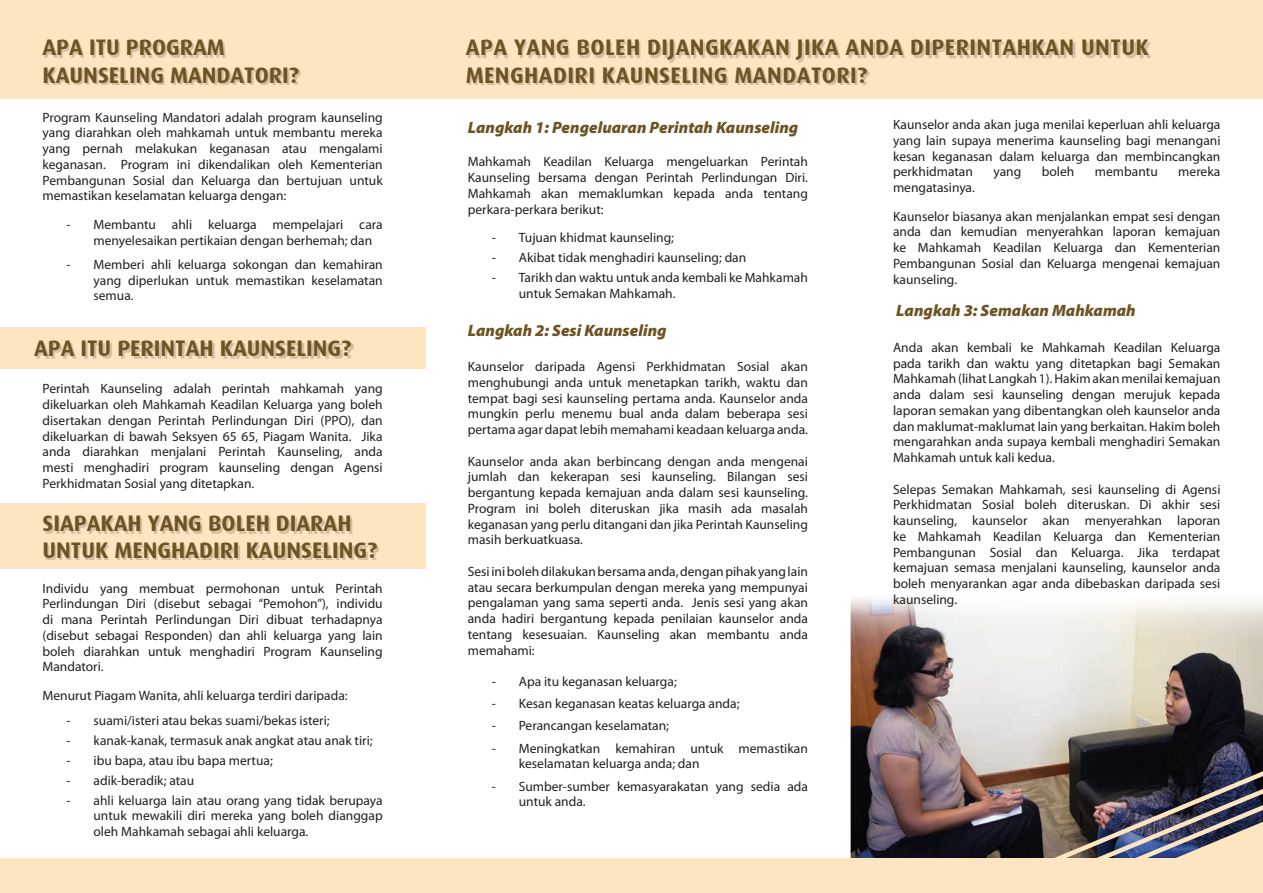
<style>
.page{position:relative;width:1263px;height:893px;background:#fff}
.page>*{position:absolute;margin:0;border:0;box-sizing:border-box;transform-origin:0 0}
.t1{font:700 22.5px/27px "Dax";color:#6d5425}
.t2{font:700 22.5px/27px "Dax";letter-spacing:.02em;color:#6d5425}
.t3{font:italic 900 16.5px "Myriad Pro";color:#6d5425}
.t4{font:13.5px/15.8px "Myriad Pro";color:#231f20;text-align:justify}
</style>
<div class="page">
<img style="left:850px;top:597px;width:413px;height:262px">
<div style="left:425px;top:0;width:838px;height:99px;background:#fee5c1"></div>
<div style="left:0;top:859px;width:1263px;height:34px;background:#fee5c1"></div>
<div style="left:0;top:503px;width:425px;height:66px;background:#fee5c1"></div>
<div style="left:0;top:0;width:425px;height:99px;background:#fee5c1"></div>
<div style="left:0;top:327px;width:425px;height:42px;background:#fee5c1"></div>
<div style="left:45px;top:42px;width:256px;height:43px;background:#231f20;opacity:.2"></div>
<div style="left:45px;top:517px;width:334px;height:43px;background:#231f20;opacity:.2"></div>
<div style="left:468px;top:42px;width:683px;height:43px;background:#231f20;opacity:.2"></div>
<div style="left:36px;top:343px;width:317px;height:15px;background:#231f20;opacity:.2"></div>
<img style="left:908px;top:657px;width:355px;height:202px">
<p class="t1" style="left:43px;top:34px;width:184px">APA ITU PROGRAM</p>
<p class="t1" style="left:43px;top:61px;width:258px">KAUNSELING MANDATORI?</p>
<p class="t4" style="left:43px;top:109px;width:342px">Program Kaunseling Mandatori adalah program kaunseling yang diarahkan oleh mahkamah untuk membantu mereka yang pernah melakukan keganasan atau mengalami keganasan. Program ini dikendalikan oleh Kementerian Pembangunan Sosial dan Keluarga dan bertujuan untuk memastikan keselamatan keluarga dengan:</p>
<p class="t4" style="left:94px;top:217px;width:291px;text-indent:-27px">- Membantu ahli keluarga mempelajari cara menyelesaikan pertikaian dengan berhemah; dan</p>
<p class="t4" style="left:94px;top:257px;width:291px;text-indent:-27px">- Memberi ahli keluarga sokongan dan kemahiran yang diperlukan untuk memastikan keselamatan semua.</p>
<p class="t1" style="left:34px;top:335px;width:319px">APA ITU PERINTAH KAUNSELING?</p>
<p class="t4" style="left:43px;top:381px;width:342px">Perintah Kaunseling adalah perintah mahkamah yang dikeluarkan oleh Mahkamah Keadilan Keluarga yang boleh disertakan dengan Perintah Perlindungan Diri (PPO), dan dikeluarkan di bawah Seksyen 65 65, Piagam Wanita. Jika anda diarahkan menjalani Perintah Kaunseling, anda mesti menghadiri program kaunseling dengan Agensi Perkhidmatan Sosial yang ditetapkan.</p>
<p class="t1" style="left:43px;top:510px;width:336px">SIAPAKAH YANG BOLEH DIARAH<br>UNTUK MENGHADIRI KAUNSELING?</p>
<p class="t4" style="left:43px;top:581px;width:342px">Individu yang membuat permohonan untuk Perintah Perlindungan Diri (disebut sebagai “Pemohon”), individu di mana Perintah Perlindungan Diri dibuat terhadapnya (disebut sebagai Responden) dan ahli keluarga yang lain boleh diarahkan untuk menghadiri Program Kaunseling Mandatori.</p>
<p class="t4" style="left:43px;top:688px;width:307px">Menurut Piagam Wanita, ahli keluarga terdiri daripada:</p>
<p class="t4" style="left:67px;top:712px;width:265px">- suami/isteri atau bekas suami/bekas isteri;</p>
<p class="t4" style="left:67px;top:732px;width:308px">- kanak-kanak, termasuk anak angkat atau anak tiri;</p>
<p class="t4" style="left:67px;top:752px;width:208px">- ibu bapa, atau ibu bapa mertua;</p>
<p class="t4" style="left:67px;top:772px;width:129px">- adik-beradik; atau</p>
<p class="t4" style="left:94px;top:792px;width:291px;text-indent:-27px">- ahli keluarga lain atau orang yang tidak berupaya untuk mewakili diri mereka yang boleh dianggap oleh Mahkamah sebagai ahli keluarga.</p>
<p class="t2" style="left:466px;top:34px;width:684px">APA YANG BOLEH DIJANGKAKAN JIKA ANDA DIPERINTAHKAN UNTUK<br>MENGHADIRI KAUNSELING MANDATORI?</p>
<p class="t3" style="left:468px;top:118px;width:332px">Langkah 1: Pengeluaran Perintah Kaunseling</p>
<p class="t4" style="left:468px;top:154px;width:342px">Mahkamah Keadilan Keluarga mengeluarkan Perintah Kaunseling bersama dengan Perintah Perlindungan Diri.<br>Mahkamah akan memaklumkan kepada anda tentang perkara-perkara berikut:</p>
<p class="t4" style="left:492px;top:230px;width:184px">- Tujuan khidmat kaunseling;</p>
<p class="t4" style="left:492px;top:250px;width:256px">- Akibat tidak menghadiri kaunseling; dan</p>
<p class="t4" style="left:519px;top:270px;width:291px;text-indent:-27px">- Tarikh dan waktu untuk anda kembali ke Mahkamah untuk Semakan Mahkamah.</p>
<p class="t3" style="left:468px;top:321px;width:200px">Langkah 2: Sesi Kaunseling</p>
<p class="t4" style="left:468px;top:359px;width:342px">Kaunselor daripada Agensi Perkhidmatan Sosial akan menghubungi anda untuk menetapkan tarikh, waktu dan tempat bagi sesi kaunseling pertama anda. Kaunselor anda mungkin perlu menemu bual anda dalam beberapa sesi pertama agar dapat lebih memahami keadaan keluarga anda.</p>
<p class="t4" style="left:468px;top:454px;width:342px">Kaunselor anda akan berbincang dengan anda mengenai jumlah dan kekerapan sesi kaunseling. Bilangan sesi bergantung kepada kemajuan anda dalam sesi kaunseling.<br>Program ini boleh diteruskan jika masih ada masalah keganasan yang perlu ditangani dan jika Perintah Kaunseling masih berkuatkuasa.</p>
<p class="t4" style="left:468px;top:564px;width:342px">Sesi ini boleh dilakukan bersama anda, dengan pihak yang lain atau secara berkumpulan dengan mereka yang mempunyai pengalaman yang sama seperti anda. Jenis sesi yang akan anda hadiri bergantung kepada penilaian kaunselor anda tentang kesesuaian. Kaunseling akan membantu anda memahami:</p>
<p class="t4" style="left:492px;top:674px;width:186px">- Apa itu keganasan keluarga;</p>
<p class="t4" style="left:492px;top:696px;width:249px">- Kesan keganasan keatas keluarga anda;</p>
<p class="t4" style="left:492px;top:718px;width:179px">- Perancangan keselamatan;</p>
<p class="t4" style="left:519px;top:740px;width:291px;text-indent:-27px">- Meningkatkan kemahiran untuk memastikan keselamatan keluarga anda; dan</p>
<p class="t4" style="left:519px;top:778px;width:291px;text-indent:-27px">- Sumber-sumber kemasyarakatan yang sedia ada untuk anda.</p>
<p class="t4" style="left:893px;top:117px;width:329px">Kaunselor anda akan juga menilai keperluan ahli keluarga yang lain supaya menerima kaunseling bagi menangani kesan keganasan dalam keluarga dan membincangkan perkhidmatan</p>
<p class="t4" style="left:993px;top:164px;width:29px">yang</p>
<p class="t4" style="left:1042px;top:164px;width:34px">boleh</p>
<p class="t4" style="left:1095px;top:164px;width:64px">membantu</p>
<p class="t4" style="left:1178px;top:164px;width:44px">mereka</p>
<p class="t4" style="left:893px;top:180px;width:83px">mengatasinya.</p>
<p class="t4" style="left:893px;top:209px;width:329px">Kaunselor biasanya akan menjalankan empat sesi dengan anda dan kemudian menyerahkan laporan kemajuan ke Mahkamah Keadilan Keluarga dan Kementerian Pembangunan Sosial dan Keluarga mengenai kemajuan kaunseling.</p>
<p class="t3" style="left:896px;top:301px;width:241px">Langkah 3: Semakan Mahkamah</p>
<p class="t4" style="left:893px;top:340px;width:329px">Anda akan kembali ke Mahkamah Keadilan Keluarga pada tarikh dan waktu yang ditetapkan bagi Semakan Mahkamah (lihat Langkah 1). Hakim akan menilai kemajuan anda dalam sesi kaunseling dengan merujuk kepada laporan semakan yang dibentangkan oleh kaunselor anda dan maklumat-maklumat lain yang berkaitan. Hakim boleh mengarahkan anda supaya kembali menghadiri Semakan Mahkamah untuk kali kedua.</p>
<p class="t4" style="left:893px;top:481px;width:329px">Selepas Semakan Mahkamah, sesi kaunseling di Agensi Perkhidmatan Sosial boleh diteruskan. Di akhir sesi kaunseling, kaunselor akan menyerahkan laporan ke Mahkamah Keadilan Keluarga dan Kementerian Pembangunan Sosial dan Keluarga. Jika terdapat kemajuan semasa menjalani kaunseling, kaunselor anda boleh menyarankan agar anda dibebaskan daripada sesi kaunseling.</p>
</div>
